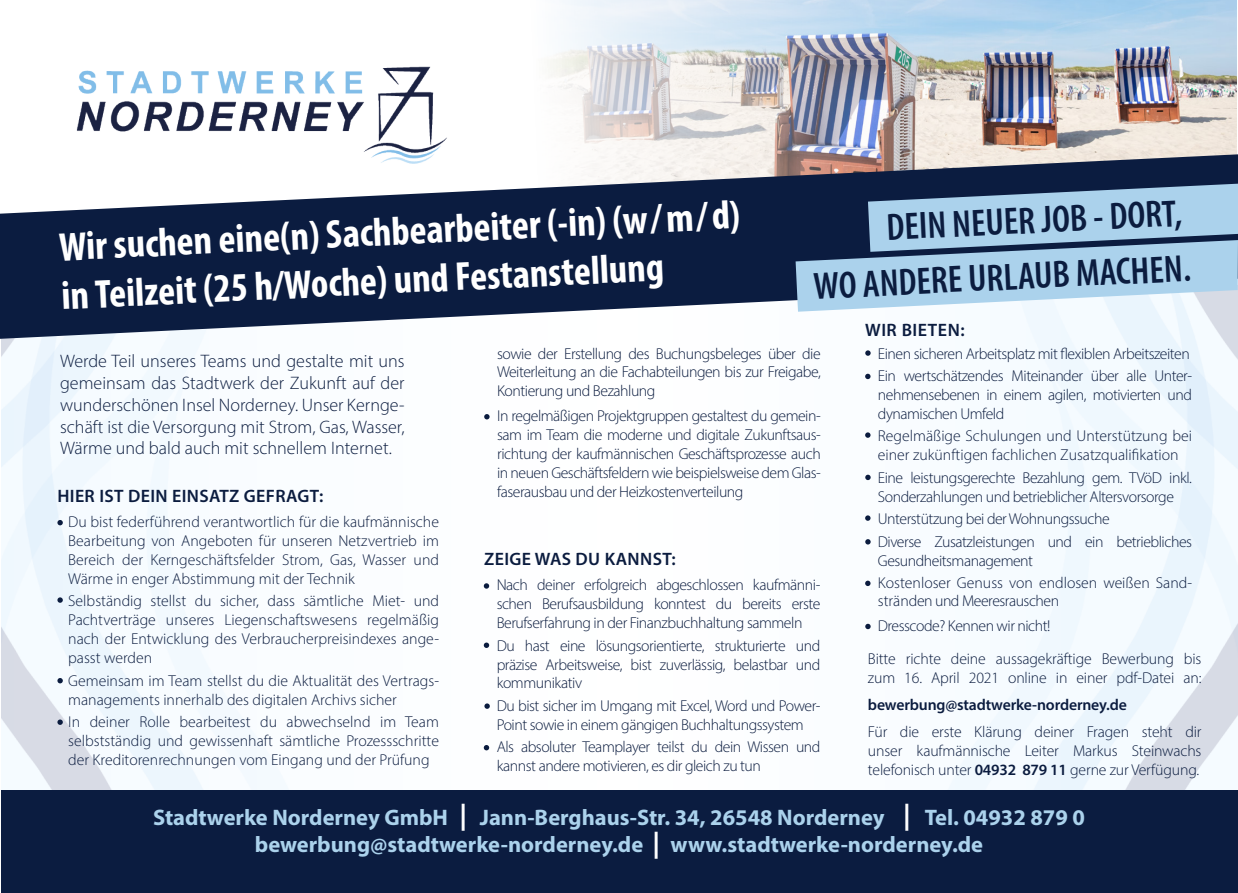
<style>
.page{position:relative;width:1238px;height:893px;background:#fff}
.page>*{position:absolute;margin:0;border:0;box-sizing:border-box;transform-origin:0 0}
.t1{font:700 condensed 40.5px/48.4px "Myriad Pro";color:#fff}
.t2{font:600 condensed 38.25px "Myriad Pro";color:#0b1c3f}
.t3{font:700 27px "Myriad Pro";color:#fff}
.t4{font:700 22.5px "Myriad Pro";color:#abd2ec}
.t5{font:300 18.22px/21.8px "Myriad Pro";color:#0b1c3f;text-align:justify}
.t6{font:600 18px "Myriad Pro";letter-spacing:.02em;color:#0b1c3f}
.t7{font:300 15.75px/18.9px "Myriad Pro";letter-spacing:-.03em;color:#0b1c3f;text-align:justify}
.t8{font:300 15.75px/18.9px "Myriad Pro";color:#0b1c3f}
.t9{font:300 15.75px/18.9px "Myriad Pro";letter-spacing:-.01em;color:#0b1c3f}
.t10{font:600 15.75px "Myriad Pro";letter-spacing:-.01em;color:#0b1c3f}
.s1{font-weight:600}
</style>
<div class="page">
<img style="left:1px;top:339px;width:1236px;height:452px">
<div style="left:1px;top:791px;width:1236px;height:102px;background:#0b1c40"></div>
<img style="left:76px;top:66px;width:371px;height:88px">
<img style="left:550px;top:0;width:686px;height:154px">
<svg style="left:0;top:154px;width:1237px;height:185px;fill:#0b1c40"></svg>
<svg style="left:795px;top:184px;width:442px;height:128px;background:#91b1cb"></svg>
<svg style="left:865px;top:350px;width:5px;height:6px"></svg>
<svg style="left:865px;top:539px;width:5px;height:5px"></svg>
<svg style="left:484px;top:583px;width:5px;height:6px"></svg>
<svg style="left:484px;top:643px;width:5px;height:5px"></svg>
<svg style="left:484px;top:703px;width:6px;height:6px"></svg>
<svg style="left:484px;top:745px;width:5px;height:5px"></svg>
<svg style="left:865px;top:374px;width:5px;height:5px"></svg>
<svg style="left:865px;top:432px;width:5px;height:6px"></svg>
<svg style="left:865px;top:475px;width:5px;height:5px"></svg>
<svg style="left:865px;top:515px;width:5px;height:6px"></svg>
<svg style="left:865px;top:581px;width:5px;height:5px"></svg>
<svg style="left:57px;top:520px;width:6px;height:5px"></svg>
<svg style="left:57px;top:597px;width:6px;height:6px"></svg>
<svg style="left:57px;top:678px;width:6px;height:5px"></svg>
<svg style="left:57px;top:719px;width:6px;height:6px"></svg>
<svg style="left:865px;top:624px;width:5px;height:5px"></svg>
<svg style="left:484px;top:414px;width:5px;height:5px"></svg>
<p class="t1" style="left:58px;top:224px;width:683px;rotate:-3deg">Wir suchen eine(n) Sachbearbeiter (-in) (w/m/d) in Teilzeit (25 h/Woche) und Festanstellung</p>
<p class="t2" style="left:885px;top:204px;width:297px;rotate:-3deg">DEIN NEUER JOB - DORT,</p>
<p class="t2" style="left:812px;top:263px;width:379px;rotate:-3deg">WO ANDERE URLAUB MACHEN.</p>
<p class="t6" style="left:865px;top:318px;width:101px">WIR BIETEN:</p>
<p class="t5" style="left:60px;top:350px;width:346px">Werde Teil unseres Teams und gestalte mit uns gemeinsam das Stadtwerk der Zukunft auf der wunderschönen Insel Norderney. Unser Kernge&shy;schäft ist die Versorgung mit Strom, Gas, Wasser, Wärme und bald auch mit schnellem Internet.</p>
<p class="t6" style="left:57px;top:484px;width:267px">HIER IST DEIN EINSATZ GEFRAGT:</p>
<p class="t7" style="left:68px;top:512px;width:372px">Du bist federführend verantwortlich für die kaufmännische Bearbeitung von Angeboten für unseren Netzvertrieb im Bereich der Kerngeschäftsfelder Strom, Gas, Wasser und Wärme in enger Abstimmung mit der Technik</p>
<p class="t7" style="left:68px;top:592px;width:372px">Selbständig stellst du sicher, dass sämtliche Miet- und Pachtverträge unseres Liegenschaftswesens regelmäßig nach der Entwicklung des Verbraucherpreisindexes ange&shy;passt werden</p>
<p class="t8" style="left:68px;top:671px;width:372px">Gemeinsam im Team stellst du die Aktualität des Vertrags&shy;managements innerhalb des digitalen Archivs sicher</p>
<p class="t7" style="left:68px;top:712px;width:372px">In deiner Rolle bearbeitest du abwechselnd im Team selbstständig und gewissenhaft sämtliche Prozessschritte der Kreditorenrechnungen vom Eingang und der Prüfung</p>
<p class="t7" style="left:497px;top:344px;width:325px">sowie der Erstellung des Buchungsbeleges über die Weiterleitung an die Fachabteilungen bis zur Freigabe, Kontierung und Bezahlung</p>
<p class="t7" style="left:497px;top:406px;width:325px">In regelmäßigen Projektgruppen gestaltest du gemein&shy;sam im Team die moderne und digitale Zukunftsaus&shy;richtung der kaufmännischen Geschäftsprozesse auch in neuen Geschäftsfeldern wie beispielsweise dem Glas&shy;faserausbau und der Heizkostenverteilung</p>
<p class="t6" style="left:484px;top:547px;width:193px">ZEIGE WAS DU KANNST:</p>
<p class="t7" style="left:496px;top:575px;width:325px">Nach deiner erfolgreich abgeschlossen kaufmänni&shy;schen Berufsausbildung konntest du bereits erste Berufserfahrung in der Finanzbuchhaltung sammeln</p>
<p class="t7" style="left:496px;top:636px;width:325px">Du hast eine lösungsorientierte, strukturierte und präzise Arbeitsweise, bist zuverlässig, belastbar und kommunikativ</p>
<p class="t7" style="left:496px;top:696px;width:325px">Du bist sicher im Umgang mit Excel, Word und Power-<br>Point sowie in einem gängigen Buchhaltungssystem</p>
<p class="t7" style="left:496px;top:737px;width:325px">Als absoluter Teamplayer teilst du dein Wissen und kannst andere motivieren, es dir gleich zu tun</p>
<p class="t7" style="left:877px;top:344px;width:313px">Einen sicheren Arbeitsplatz mit flexiblen Arbeitszeiten</p>
<p class="t7" style="left:877px;top:366px;width:315px">Ein wertschätzendes Miteinander über alle Unter&shy;nehmensebenen in einem agilen, motivierten und dynamischen Umfeld</p>
<p class="t8" style="left:877px;top:426px;width:315px">Regelmäßige Schulungen und Unterstützung bei einer zukünftigen fachlichen Zusatzqualifikation</p>
<p class="t7" style="left:877px;top:468px;width:315px">Eine leistungsgerechte Bezahlung gem. TVöD inkl.<br>Sonderzahlungen und betrieblicher Altersvorsorge</p>
<p class="t7" style="left:877px;top:509px;width:233px">Unterstützung bei der Wohnungssuche</p>
<p class="t7" style="left:877px;top:532px;width:315px">Diverse Zusatzleistungen und ein betriebliches<br>Gesundheitsmanagement</p>
<p class="t8" style="left:877px;top:574px;width:315px;line-height:18px">Kostenloser Genuss von endlosen weißen Sand&shy;stränden und Meeresrauschen</p>
<p class="t7" style="left:877px;top:616px;width:174px">Dresscode? Kennen wir nicht!</p>
<p class="t9" style="left:867px;top:649px;width:335px">Bitte richte deine aussagekräftige Bewerbung bis zum 16. April 2021 online in einer pdf-Datei an:</p>
<p class="t10" style="left:867px;top:695px;width:260px">bewerbung@stadtwerke-norderney.de</p>
<p class="t7" style="left:867px;top:722px;width:335px">Für die erste Klärung deiner Fragen steht dir unser kaufmännische Leiter Markus Steinwachs telefonisch unter <span class="s1">04932 879 11</span> gerne zur Verfügung.</p>
<p class="t3" style="left:459px;top:797px;width:9px">|</p>
<p class="t3" style="left:903px;top:797px;width:9px">|</p>
<p class="t4" style="left:153px;top:803px;width:296px">Stadtwerke Norderney GmbH</p>
<p class="t4" style="left:480px;top:803px;width:406px">Jann-Berghaus-Str. 34, 26548 Norderney</p>
<p class="t4" style="left:924px;top:803px;width:162px">Tel. 04932 879 0</p>
<p class="t4" style="left:255px;top:830px;width:729px">bewerbung@stadtwerke-norderney.de www.stadtwerke-norderney.de</p>
<p class="t3" style="left:652px;top:826px;width:9px">|</p>
</div>
